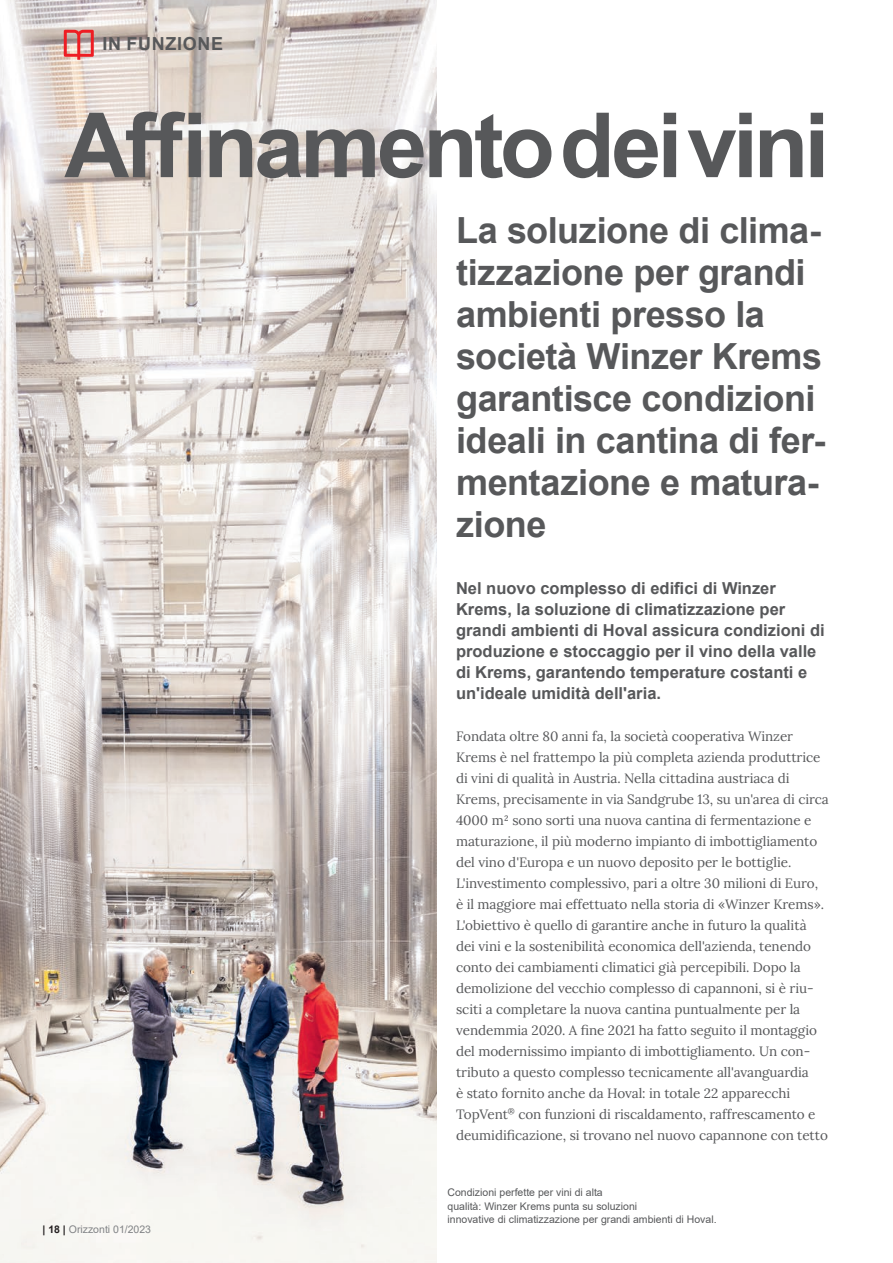
<style>
.page{position:relative;width:893px;height:1263px;background:#fff}
.page>*{position:absolute;margin:0;border:0;box-sizing:border-box;transform-origin:0 0}
.t1{font:700 90px "Arial";letter-spacing:-.045em;color:#57585a}
.t2{font:700 36px/42px "Arial";letter-spacing:-.015em;color:#57585a}
.t3{font:700 18px "Arial";letter-spacing:.035em;color:#57585a}
.t4{font:700 16.5px/21px "Arial";color:#57585a}
.t5{font:13.5px/21px "Lora";letter-spacing:-.005em;color:#57585a}
.t6{font:10.5px/13.5px "Arial";color:#57585a}
.t7{font:10.5px "Arial";color:#808285}
.s1{font-weight:700;color:#231f20}
</style>
<div class="page">
<img style="left:0;top:0;width:437px;height:1263px">
<svg style="left:64px;top:30px;width:30px;height:30px"></svg>
<h3 class="t3" style="left:102px;top:31px;width:122px">IN FUNZIONE</h3>
<h1 class="t1" style="left:64px;top:82px;width:766px">Affinamento dei vini</h1>
<h2 class="t2" style="left:456px;top:210px;width:371px">La soluzione di clima&shy;tizzazione per grandi ambienti presso la società Winzer Krems garantisce condizioni ideali in cantina di fer&shy;mentazione e matura&shy;zione</h2>
<p class="t7" style="left:43px;top:1222px;width:110px"><span class="s1">| 18 |</span> Orizzonti 01/2023</p>
<p class="t4" style="left:456px;top:577px;width:370px">Nel nuovo complesso di edifici di Winzer Krems, la soluzione di climatizzazione per grandi ambienti di Hoval assicura condizioni di produzione e stoccaggio per il vino della valle di Krems, garantendo temperature costanti e un'ideale umidità dell'aria.</p>
<p class="t5" style="left:456px;top:724px;width:374px">Fondata oltre 80 anni fa, la società cooperativa Winzer Krems è nel frattempo la più completa azienda produttrice di vini di qualità in Austria. Nella cittadina austriaca di Krems, precisamente in via Sandgrube 13, su un'area di circa 4000 m² sono sorti una nuova cantina di fermentazione e maturazione, il più moderno impianto di imbottigliamento del vino d'Europa e un nuovo deposito per le bottiglie.<br>L'investimento complessivo, pari a oltre 30 milioni di Euro,<br>è il maggiore mai effettuato nella storia di «Winzer Krems».<br>L'obiettivo è quello di garantire anche in futuro la qualità dei vini e la sostenibilità economica dell'azienda, tenendo conto dei cambiamenti climatici già percepibili. Dopo la demolizione del vecchio complesso di capannoni, si è riu&shy;sciti a completare la nuova cantina puntualmente per la vendemmia 2020. A fine 2021 ha fatto seguito il montaggio del modernissimo impianto di imbottigliamento. Un con&shy;tributo a questo complesso tecnicamente all'avanguardia<br>è stato fornito anche da Hoval: in totale 22 apparecchi TopVent<sup>®</sup> con funzioni di riscaldamento, raffrescamento e deumidificazione, si trovano nel nuovo capannone con tetto</p>
<p class="t6" style="left:448px;top:1186px;width:271px">Condizioni perfette per vini di alta<br>qualità: Winzer Krems punta su soluzioni<br>innovative di climatizzazione per grandi ambienti di Hoval.</p>
</div>
